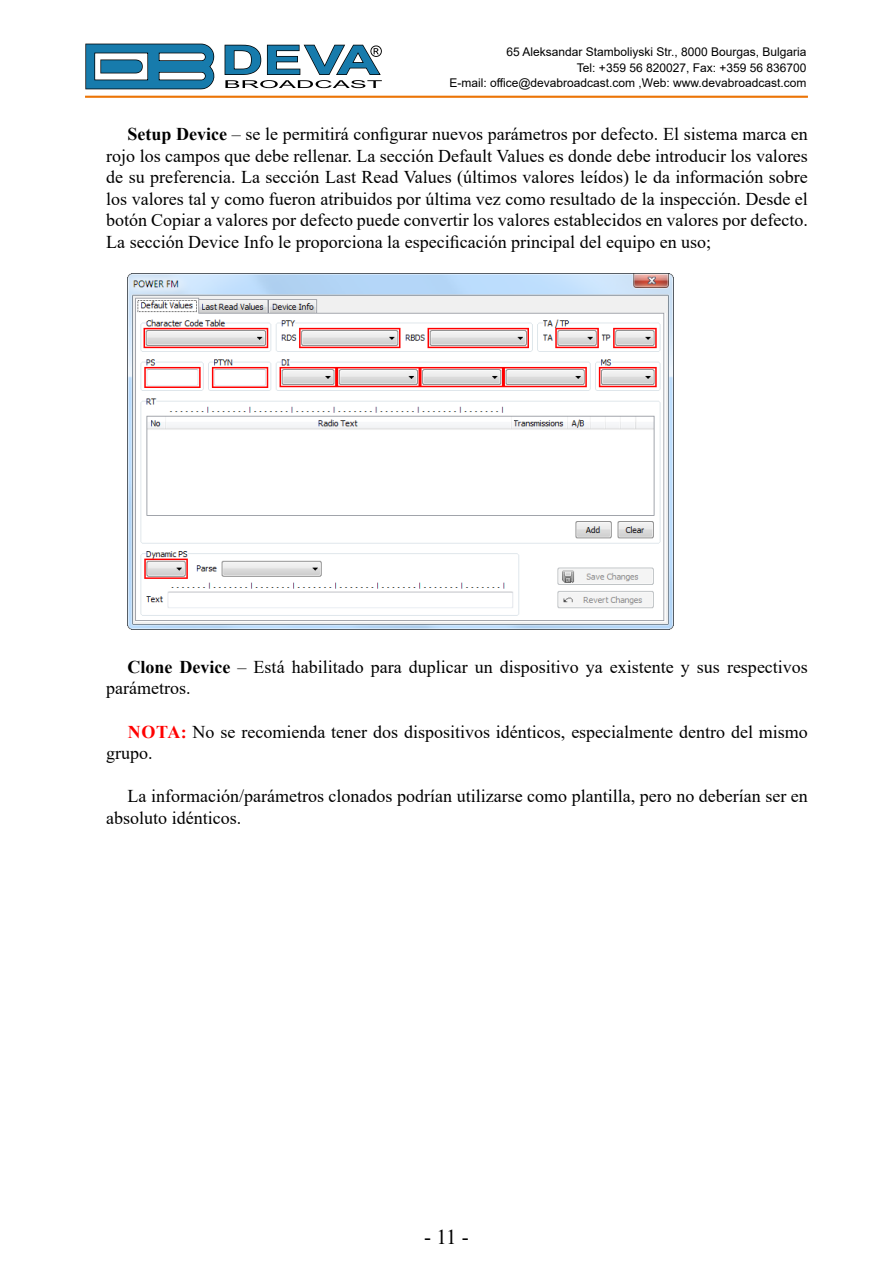
<style>
.page{position:relative;width:893px;height:1263px;background:#fff}
.page>*{position:absolute;margin:0;border:0;box-sizing:border-box;transform-origin:0 0}
.t1{font:21px "Times New Roman";color:#000}
.t2{font:18px/21.6px "Times New Roman";color:#000}
.t3{font:12px/16.5px "Arial";color:#000;text-align:right}
.s1{font-weight:700}
.s2{font-weight:700;color:#f00}
</style>
<div class="page">
<svg style="left:85px;top:43px;width:130px;height:47px"></svg>
<svg style="left:224px;top:44px;width:158px;height:44px"></svg>
<hr style="left:85px;top:96px;width:723px;height:2px;background:#ec7405">
<img style="left:128px;top:273px;width:546px;height:356px">
<p class="t3" style="left:506px;top:43px;width:302px">65 Aleksandar Stamboliyski Str., 8000 Bourgas, Bulgaria<br>Tel: +359 56 820027, Fax: +359 56 836700</p>
<p class="t3" style="left:449px;top:74px;width:359px">E-mail: office@devabroadcast.com ,Web: www.devabroadcast.com</p>
<p class="t2" style="left:106px;top:123px;width:703px;text-align:justify;text-indent:21px"><span class="s1">Setup Device</span> – se le permitirá configurar nuevos parámetros por defecto. El sistema marca en rojo los campos que debe rellenar. La sección Default Values es donde debe introducir los valores de su preferencia. La sección Last Read Values (últimos valores leídos) le da información sobre los valores tal y como fueron atribuidos por última vez como resultado de la inspección. Desde el botón Copiar a valores por defecto puede convertir los valores establecidos en valores por defecto.<br>La sección Device Info le proporciona la especificación principal del equipo en uso;</p>
<p class="t2" style="left:106px;top:655px;width:703px;text-indent:21px"><span class="s1">Clone Device</span> – Está habilitado para duplicar un dispositivo ya existente y sus respectivos parámetros.</p>
<p class="t2" style="left:106px;top:720px;width:703px;text-indent:22px"><span class="s2">NOTA:</span> No se recomienda tener dos dispositivos idénticos, especialmente dentro del mismo grupo.</p>
<p class="t2" style="left:106px;top:785px;width:703px;text-indent:21px">La información/parámetros clonados podrían utilizarse como plantilla, pero no deberían ser en absoluto idénticos.</p>
<p class="t1" style="left:424px;top:1222px;width:46px">- 11 -</p>
</div>
